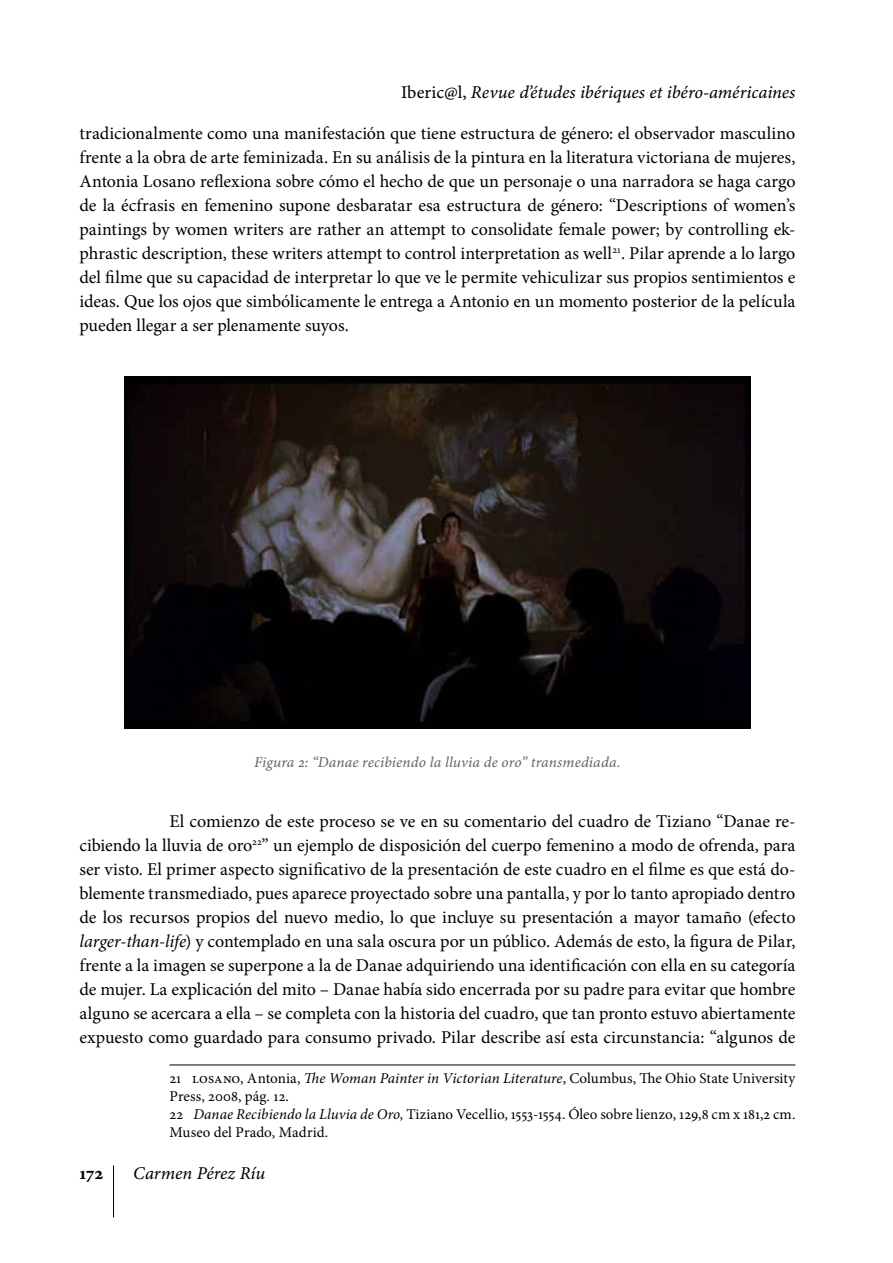
<style>
.page{position:relative;width:893px;height:1263px;background:#fff}
.page>*{position:absolute;margin:0;border:0;box-sizing:border-box;transform-origin:0 0}
.t1{font:18px/24px "Minion Pro";letter-spacing:-.01em;color:#000;text-align:justify}
.t2{font:18px "Minion Pro It Capt";letter-spacing:-.005em;color:#000}
.t3{font:18px "Minion Pro Bold Capt";color:#000}
.t4{font:15px/18px "Minion Pro";color:#000}
.t5{font:15px "Minion Pro It Capt";letter-spacing:.01em;color:#636466}
.s1{font-family:"Minion Pro Capt"}
.s2{font-style:italic}
</style>
<div class="page">
<hr style="left:113px;top:1165px;width:1px;height:52px;background:#000">
<img style="left:125px;top:376px;width:625px;height:352px">
<hr style="left:170px;top:1064px;width:625px;height:1px;background:#000">
<p class="t2" style="left:401px;top:81px;width:396px"><span class="s1">Iberic@l,</span> Revue d’études ibériques et ibéro-américaines</p>
<p class="t1" style="left:79px;top:121px;width:717px">tradicionalmente como una manifestación que tiene estructura de género: el observador masculino frente a la obra de arte feminizada. En su análisis de la pintura en la literatura victoriana de mujeres, Antonia Losano reflexiona sobre cómo el hecho de que un personaje o una narradora se haga cargo de la écfrasis en femenino supone desbaratar esa estructura de género: “Descriptions of women’s paintings by women writers are rather an attempt to consolidate female power; by controlling ek&shy;phrastic description, these writers attempt to control interpretation as well<sup>21</sup>. Pilar aprende a lo largo del filme que su capacidad de interpretar lo que ve le permite vehiculizar sus propios sentimientos e ideas. Que los ojos que simbólicamente le entrega a Antonio en un momento posterior de la película pueden llegar a ser plenamente suyos.</p>
<p class="t5" style="left:254px;top:753px;width:368px">Figura 2: “Danae recibiendo la lluvia de oro” transmediada.</p>
<p class="t1" style="left:79px;top:810px;width:718px;text-indent:90px">El comienzo de este proceso se ve en su comentario del cuadro de Tiziano “Danae re&shy;cibiendo la lluvia de oro<sup>22</sup>” un ejemplo de disposición del cuerpo femenino a modo de ofrenda, para ser visto. El primer aspecto significativo de la presentación de este cuadro en el filme es que está do&shy;blemente transmediado, pues aparece proyectado sobre una pantalla, y por lo tanto apropiado dentro de los recursos propios del nuevo medio, lo que incluye su presentación a mayor tamaño (efecto <span class="s2">larger-than-life</span>) y contemplado en una sala oscura por un público. Además de esto, la figura de Pilar, frente a la imagen se superpone a la de Danae adquiriendo una identificación con ella en su categoría de mujer. La explicación del mito – Danae había sido encerrada por su padre para evitar que hombre alguno se acercara a ella – se completa con la historia del cuadro, que tan pronto estuvo abiertamente expuesto como guardado para consumo privado. Pilar describe así esta circunstancia: “algunos de</p>
<p class="t4" style="left:169px;top:1069px;width:627px">21 losano, Antonia, <span class="s2">The Woman Painter in Victorian Literature</span>, Columbus, The Ohio State University Press, 2008, pág. 12.<br>22 <span class="s2">Danae Recibiendo la Lluvia de Oro,</span> Tiziano Vecellio, 1553-1554. Óleo sobre lienzo, 129,8 cm x 181,2 cm.<br>Museo del Prado, Madrid.</p>
<p class="t3" style="left:80px;top:1162px;width:25px">172</p>
<p class="t2" style="left:133px;top:1162px;width:133px">Carmen Pérez Ríu</p>
</div>
